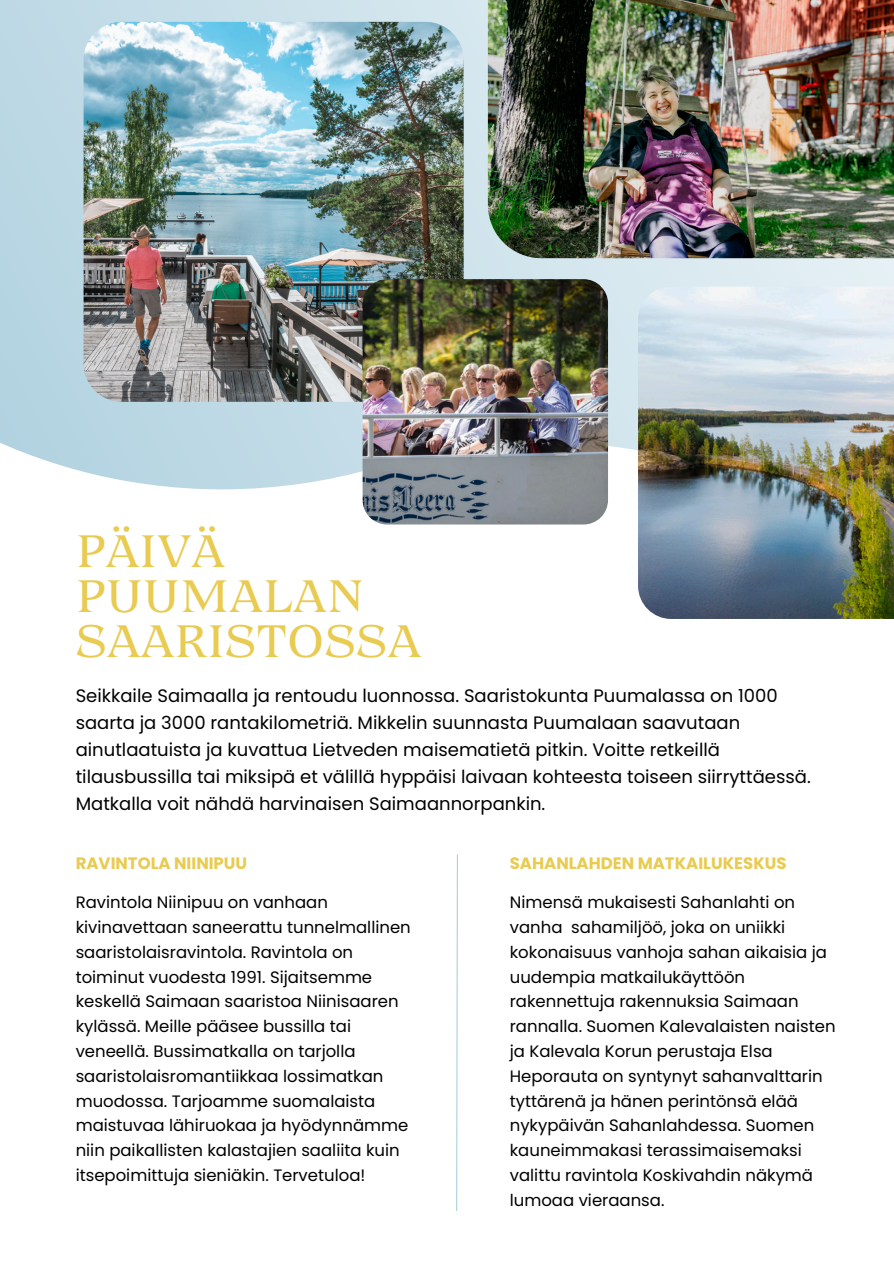
<style>
.page{position:relative;width:894px;height:1264px;background:#fff}
.page>*{position:absolute;margin:0;border:0;box-sizing:border-box;transform-origin:0 0}
.t1{font:45px/45px "Grand Cru Regular S";color:#e8cb50}
.t2{font:18px/27px "Poppins";color:#000}
.t3{font:16.5px/24.8px "Poppins";color:#000}
.t4{font:700 16.5px "Poppins";color:#e8cb50}
</style>
<div class="page">
<svg style="left:0;top:0;width:893px;height:525px"></svg>
<img style="left:84px;top:22px;width:379px;height:380px;border-radius:38px">
<img style="left:487px;top:0;width:406px;height:258px">
<img style="left:362px;top:279px;width:246px;height:245px;border-radius:25px">
<svg style="left:456px;top:854px;width:2px;height:357px"></svg>
<img style="left:638px;top:286px;width:255px;height:333px">
<p class="t1" style="left:76px;top:529px;width:347px">PÄIVÄ<br>PUUMALAN<br>SAARISTOSSA</p>
<p class="t2" style="left:76px;top:682px;width:736px">Seikkaile Saimaalla ja rentoudu luonnossa. Saaristokunta Puumalassa on 1000 saarta ja 3000 rantakilometriä. Mikkelin suunnasta Puumalaan saavutaan ainutlaatuista ja kuvattua Lietveden maisematietä pitkin. Voitte retkeillä tilausbussilla tai miksipä et välillä hyppäisi laivaan kohteesta toiseen siirryttäessä.<br>Matkalla voit nähdä harvinaisen Saimaannorpankin.</p>
<p class="t4" style="left:76px;top:851px;width:173px">RAVINTOLA NIINIPUU</p>
<p class="t3" style="left:76px;top:890px;width:336px">Ravintola Niinipuu on vanhaan kivinavettaan saneerattu tunnelmallinen saaristolaisravintola. Ravintola on toiminut vuodesta 1991. Sijaitsemme keskellä Saimaan saaristoa Niinisaaren kylässä. Meille pääsee bussilla tai veneellä. Bussimatkalla on tarjolla saaristolaisromantiikkaa lossimatkan muodossa. Tarjoamme suomalaista maistuvaa lähiruokaa ja hyödynnämme niin paikallisten kalastajien saaliita kuin itsepoimittuja sieniäkin. Tervetuloa!</p>
<p class="t4" style="left:509px;top:851px;width:278px">SAHANLAHDEN MATKAILUKESKUS</p>
<p class="t3" style="left:509px;top:890px;width:327px">Nimensä mukaisesti Sahanlahti on vanha sahamiljöö, joka on uniikki kokonaisuus vanhoja sahan aikaisia ja uudempia matkailukäyttöön rakennettuja rakennuksia Saimaan rannalla. Suomen Kalevalaisten naisten ja Kalevala Korun perustaja Elsa Heporauta on syntynyt sahanvalttarin tyttärenä ja hänen perintönsä elää nykypäivän Sahanlahdessa. Suomen kauneimmakasi terassimaisemaksi valittu ravintola Koskivahdin näkymä lumoaa vieraansa.</p>
</div>
